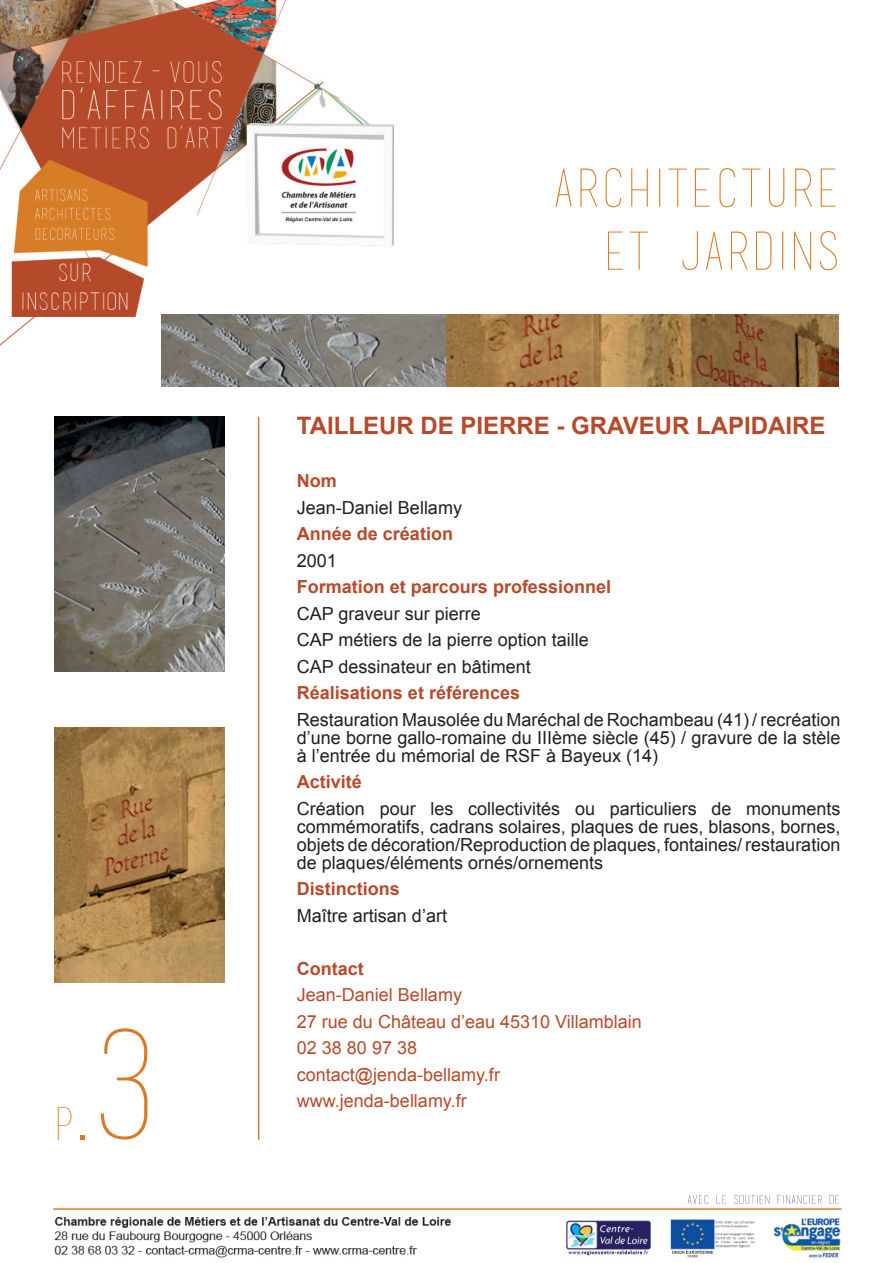
<style>
.page{position:relative;width:893px;height:1263px;background:#fff}
.page>*{position:absolute;margin:0;border:0;box-sizing:border-box;transform-origin:0 0}
.t1{font:150px "basictitlefont";color:#d77d27}
.t2{font:52.5px/63px "basictitlefont";color:#d77d27;text-align:right}
.t3{font:45px "basictitlefont";color:#d77d27}
.t4{font:700 24px "Arial";color:#b64a2a}
.t5{font:18px/18px "Arial";color:#231f20;text-align:justify}
.t6{font:18px/26.5px "Arial";color:#b64a2a}
.t7{font:700 18px "Arial";color:#b64a2a}
</style>
<div class="page">
<img style="left:0;top:0;width:842px;height:1258px">
<svg style="left:688px;top:1195px;width:151px;height:9px"></svg>
<hr style="left:258px;top:417px;width:1px;height:723px;background:#d77d27">
<img style="left:54px;top:417px;width:170px;height:255px">
<img style="left:54px;top:727px;width:170px;height:255px">
<img style="left:162px;top:315px;width:677px;height:72px">
<h3 class="t3" style="left:54px;top:1099px;width:23px">P</h3>
<h1 class="t1" style="left:75px;top:1003px;width:82px">.3</h1>
<h2 class="t2" style="left:553px;top:154px;width:289px">ARCHITECTURE<br>ET JARDINS</h2>
<h3 class="t4" style="left:297px;top:410px;width:530px">TAILLEUR DE PIERRE - GRAVEUR LAPIDAIRE</h3>
<p class="t7" style="left:297px;top:469px;width:41px">Nom</p>
<p class="t5" style="left:297px;top:499px;width:167px">Jean-Daniel Bellamy</p>
<p class="t7" style="left:297px;top:522px;width:158px">Année de création</p>
<p class="t5" style="left:297px;top:552px;width:42px">2001</p>
<p class="t7" style="left:297px;top:575px;width:316px">Formation et parcours professionnel</p>
<p class="t5" style="left:297px;top:600px;width:293px;line-height:26.5px;text-align:left">CAP graveur sur pierre<br>CAP métiers de la pierre option taille<br>CAP dessinateur en bâtiment</p>
<p class="t7" style="left:297px;top:681px;width:225px">Réalisations et références</p>
<p class="t5" style="left:297px;top:711px;width:545px">Restauration Mausolée du Maréchal de Rochambeau (41) / recréation d’une borne gallo-romaine du IIIème siècle (45) / gravure de la stèle à l’entrée du mémorial de RSF à Bayeux (14)</p>
<p class="t7" style="left:297px;top:770px;width:67px">Activité</p>
<p class="t5" style="left:297px;top:800px;width:545px">Création pour les collectivités ou particuliers de monuments commémoratifs, cadrans solaires, plaques de rues, blasons, bornes, objets de décoration/Reproduction de plaques, fontaines/ restauration de plaques/éléments ornés/ornements</p>
<p class="t7" style="left:297px;top:877px;width:105px">Distinctions</p>
<p class="t5" style="left:297px;top:906px;width:152px">Maître artisan d’art</p>
<p class="t7" style="left:297px;top:956px;width:68px">Contact</p>
<p class="t6" style="left:297px;top:982px;width:346px">Jean-Daniel Bellamy<br>27 rue du Château d’eau 45310 Villamblain<br>02 38 80 97 38<br>contact@jenda-bellamy.fr www.jenda-bellamy.fr</p>
</div>
